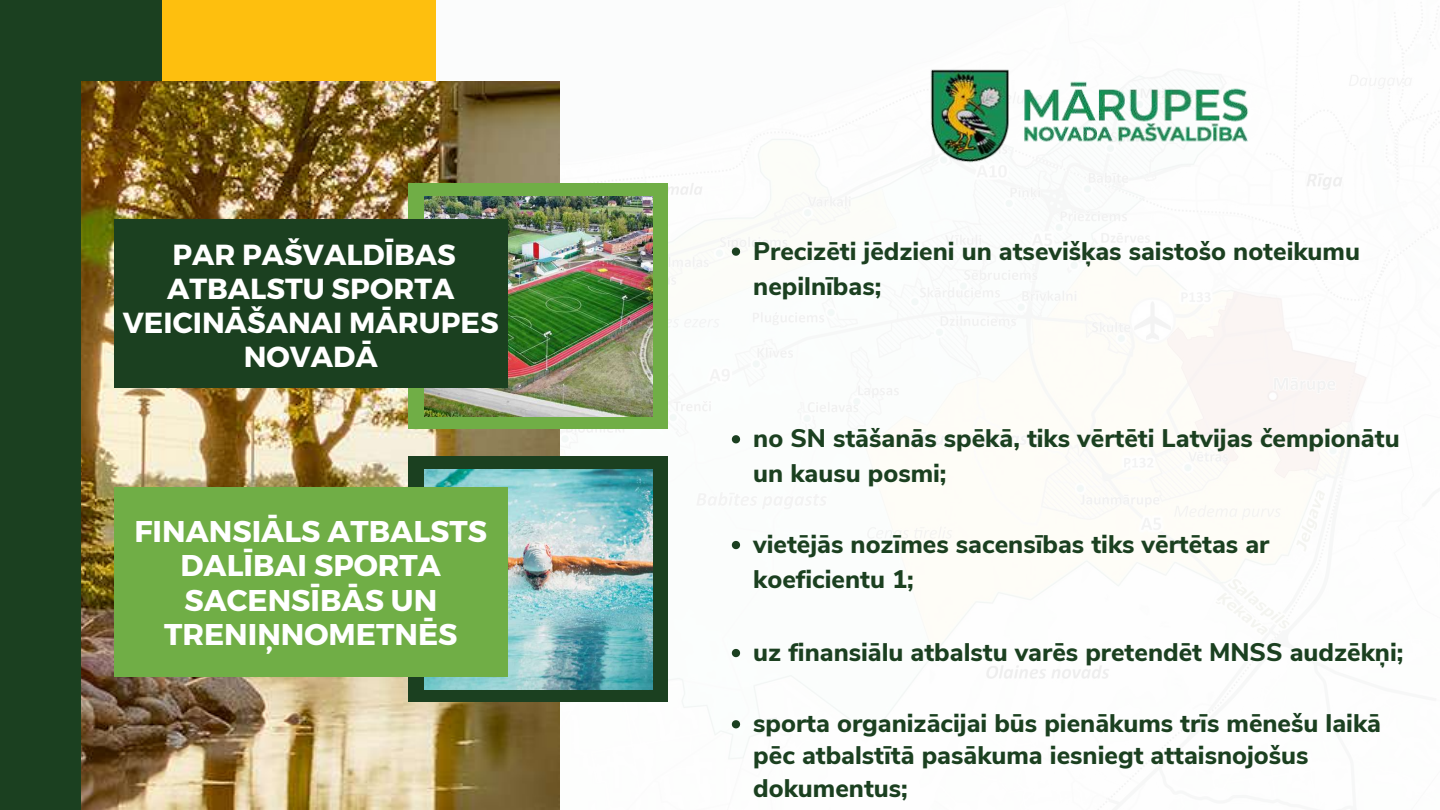
<style>
.page{position:relative;width:1440px;height:810px;background:#fff}
.page>*{position:absolute;margin:0;border:0;box-sizing:border-box;transform-origin:0 0}
.t1{font:700 30px/34.5px "Montserrat";color:#fff;text-align:center}
.t2{font:700 29px/33.8px "Montserrat";color:#fff;text-align:center}
.t3{font:800 25.4px/35.2px "Nunito Sans";color:#1b4020}
</style>
<div class="page">
<img style="left:435px;top:0;width:1005px;height:810px">
<div style="left:0;top:0;width:367px;height:810px;background:#1b4020"></div>
<div style="left:162px;top:0;width:273px;height:410px;background:#febf0e"></div>
<img style="left:81px;top:81px;width:479px;height:729px">
<div style="left:409px;top:183px;width:259px;height:246px;background:#70ae46"></div>
<div style="left:409px;top:457px;width:259px;height:245px;background:#1b4020"></div>
<img style="left:424px;top:196px;width:229px;height:220px">
<img style="left:424px;top:470px;width:229px;height:220px">
<div style="left:114px;top:219px;width:394px;height:169px;background:#1b4020"></div>
<div style="left:114px;top:487px;width:394px;height:189px;background:#70ae46"></div>
<img style="left:929px;top:64px;width:334px;height:107px">
<svg style="left:732px;top:248px;width:8px;height:8px"></svg>
<svg style="left:732px;top:435px;width:8px;height:8px"></svg>
<svg style="left:732px;top:541px;width:8px;height:8px"></svg>
<svg style="left:732px;top:649px;width:8px;height:8px"></svg>
<svg style="left:732px;top:720px;width:8px;height:8px"></svg>
<p class="t2" style="left:123px;top:237px;width:377px">PAR PAŠVALDĪBAS<br>ATBALSTU SPORTA<br>VEICINĀŠANAI MĀRUPES<br>NOVADĀ</p>
<p class="t1" style="left:135px;top:512px;width:354px">FINANSIĀLS ATBALSTS<br>DALĪBAI SPORTA<br>SACENSĪBĀS UN<br>TRENIŅNOMETNĒS</p>
<p class="t3" style="left:753px;top:234px;width:608px">Precizēti jēdzieni un atsevišķas saistošo noteikumu nepilnības;</p>
<p class="t3" style="left:753px;top:421px;width:648px">no SN stāšanās spēkā, tiks vērtēti Latvijas čempionātu un kausu posmi;</p>
<p class="t3" style="left:753px;top:527px;width:518px">vietējās nozīmes sacensības tiks vērtētas ar koeficientu 1;</p>
<p class="t3" style="left:753px;top:635px;width:652px">uz finansiālu atbalstu varēs pretendēt MNSS audzēkņi;</p>
<p class="t3" style="left:753px;top:708px;width:629px;line-height:32.2px">sporta organizācijai būs pienākums trīs mēnešu laikā pēc atbalstītā pasākuma iesniegt attaisnojošus dokumentus;</p>
</div>
